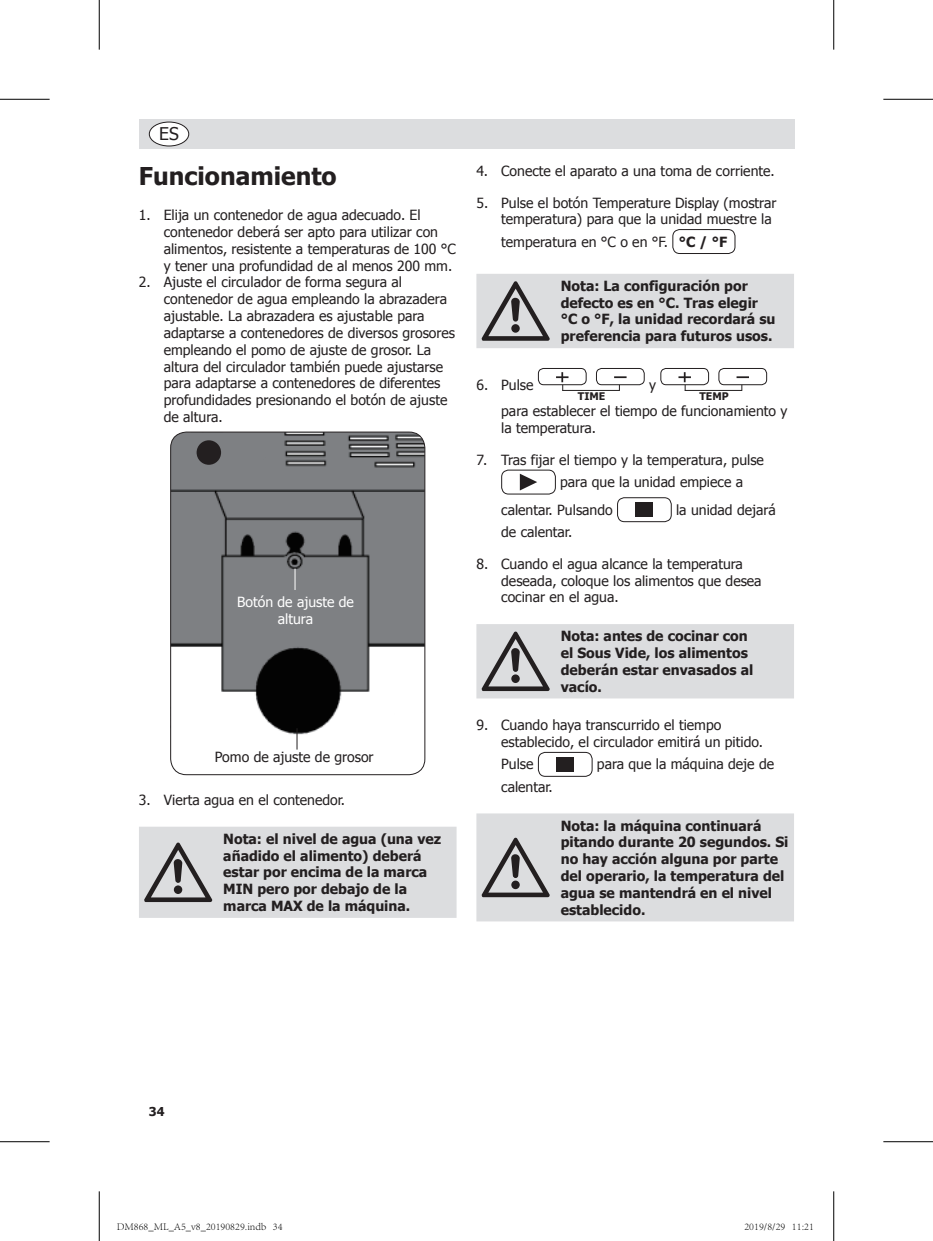
<style>
.page{position:relative;width:933px;height:1241px;background:#fff}
.page>*{position:absolute;margin:0;border:0;box-sizing:border-box;transform-origin:0 0}
.t1{font:700 24.5px "Tahoma";color:#231f20}
.t2{font:17.5px "Tahoma";color:#231f20}
.t3{font:14px/16.8px "Tahoma";color:#231f20}
.t4{font:700 14px/16.8px "Tahoma";color:#231f20}
.t5{font:14px/16.8px "Tahoma";color:#fff;text-align:center}
.t6{font:700 12.25px "Tahoma";color:#231f20}
.t7{font:300 10.5px "Adobe Song Std";color:#000}
.t8{font:700 10.5px "Tahoma";color:#231f20}
.s1{font-weight:700}
</style>
<div class="page">
<div style="left:139px;top:119px;width:655px;height:30px;background:#dcdddf"></div>
<div style="left:149px;top:122px;width:40px;height:24px;background:#fff;border-radius:50%"></div>
<div style="left:149px;top:122px;width:40px;height:24px;border:1px solid #231f20;border-radius:50%"></div>
<img style="left:171px;top:433px;width:254px;height:341px">
<svg style="left:172px;top:686px;width:46px;height:60px"></svg>
<svg style="left:384px;top:700px;width:39px;height:41px"></svg>
<svg style="left:180px;top:433px;width:95px;height:51px;background:#757679"></svg>
<div style="left:170px;top:431px;width:255px;height:344px;border:1px solid #231f20;border-radius:16px"></div>
<svg style="left:297px;top:728px;width:1px;height:21px"></svg>
<svg style="left:295px;top:568px;width:1px;height:22px"></svg>
<div style="left:139px;top:826px;width:317px;height:91px;background:#dcdddf"></div>
<div style="left:672px;top:229px;width:63px;height:25px;border:1px solid #231f20;border-radius:7px"></div>
<div style="left:476px;top:274px;width:318px;height:74px;background:#dcdddf"></div>
<div style="left:596px;top:368px;width:48px;height:17px;border:1px solid #231f20;border-radius:5px"></div>
<svg style="left:614px;top:376px;width:12px;height:2px"></svg>
<div style="left:538px;top:368px;width:48px;height:17px;border:1px solid #231f20;border-radius:5px"></div>
<svg style="left:556px;top:372px;width:12px;height:18px"></svg>
<hr style="left:562px;top:390px;width:57px;height:1px;background:#231f20">
<div style="left:718px;top:368px;width:49px;height:17px;border:1px solid #231f20;border-radius:5px"></div>
<svg style="left:736px;top:376px;width:13px;height:2px"></svg>
<div style="left:660px;top:368px;width:49px;height:17px;border:1px solid #231f20;border-radius:5px"></div>
<svg style="left:678px;top:372px;width:13px;height:19px"></svg>
<hr style="left:685px;top:390px;width:57px;height:1px;background:#231f20">
<div style="left:501px;top:469px;width:55px;height:25px;border:1px solid #231f20;border-radius:7px"></div>
<svg style="left:520px;top:473px;width:17px;height:17px"></svg>
<div style="left:617px;top:497px;width:54px;height:25px;border:1px solid #231f20;border-radius:7px"></div>
<div style="left:635px;top:502px;width:18px;height:15px;background:#231f20"></div>
<div style="left:476px;top:624px;width:318px;height:74px;background:#dcdddf"></div>
<div style="left:538px;top:751px;width:54px;height:25px;border:1px solid #231f20;border-radius:7px"></div>
<div style="left:556px;top:757px;width:18px;height:14px;background:#231f20"></div>
<div style="left:476px;top:813px;width:318px;height:108px;background:#dcdddf"></div>
<hr style="left:0;top:99px;width:50px;height:1px;background:#000">
<hr style="left:883px;top:99px;width:50px;height:1px;background:#000">
<hr style="left:0;top:1141px;width:50px;height:1px;background:#000">
<hr style="left:883px;top:1141px;width:50px;height:1px;background:#000">
<hr style="left:99px;top:0;width:1px;height:50px;background:#000">
<hr style="left:99px;top:1191px;width:1px;height:49px;background:#000">
<hr style="left:833px;top:0;width:1px;height:50px;background:#000">
<hr style="left:833px;top:1191px;width:1px;height:49px;background:#000">
<p class="t2" style="left:159px;top:122px;width:21px">ES</p>
<h1 class="t1" style="left:139px;top:159px;width:199px">Funcionamiento</h1>
<p class="t3" style="left:164px;top:206px;width:294px;text-indent:-25px">1. Elija un contenedor de agua adecuado. El contenedor deberá ser apto para utilizar con alimentos, resistente a temperaturas de 100 °C y tener una profundidad de al menos 200 mm.</p>
<p class="t3" style="left:164px;top:273px;width:293px;text-indent:-25px">2. Ajuste el circulador de forma segura al contenedor de agua empleando la abrazadera ajustable. La abrazadera es ajustable para adaptarse a contenedores de diversos grosores empleando el pomo de ajuste de grosor. La altura del circulador también puede ajustarse para adaptarse a contenedores de diferentes profundidades presionando el botón de ajuste de altura.</p>
<p class="t5" style="left:237px;top:592px;width:118px">Botón de ajuste de altura</p>
<p class="t3" style="left:215px;top:747px;width:160px">Pomo de ajuste de grosor</p>
<p class="t3" style="left:139px;top:790px;width:208px">3. Vierta agua en el contenedor.</p>
<p class="t4" style="left:223px;top:829px;width:219px">Nota: el nivel de agua (una vez añadido el alimento) deberá estar por encima de la marca<br>MIN pero por debajo de la marca MAX de la máquina.</p>
<p class="t3" style="left:476px;top:162px;width:300px">4. Conecte el aparato a una toma de corriente.</p>
<p class="t3" style="left:501px;top:193px;width:277px;text-indent:-25px">5. Pulse el botón Temperature Display (mostrar temperatura) para que la unidad muestre la</p>
<p class="t3" style="left:501px;top:232px;width:227px">temperatura en °C o en °F. <span class="s1">°C / °F</span></p>
<p class="t4" style="left:561px;top:276px;width:216px">Nota: La configuración por defecto es en °C. Tras elegir °C o °F, la unidad recordará su preferencia para futuros usos.</p>
<p class="t3" style="left:476px;top:375px;width:59px">6. Pulse</p>
<p class="t8" style="left:578px;top:388px;width:29px">TIME</p>
<p class="t3" style="left:649px;top:375px;width:8px">y</p>
<p class="t8" style="left:699px;top:388px;width:31px">TEMP</p>
<p class="t3" style="left:501px;top:402px;width:288px">para establecer el tiempo de funcionamiento y la temperatura.</p>
<p class="t3" style="left:560px;top:448px;width:205px;line-height:22.2px;text-indent:-84px">7. Tras fijar el tiempo y la temperatura, pulse para que la unidad empiece a</p>
<p class="t3" style="left:501px;top:500px;width:113px">calentar. Pulsando</p>
<p class="t3" style="left:676px;top:500px;width:101px">la unidad dejará</p>
<p class="t3" style="left:501px;top:523px;width:73px">de calentar.</p>
<p class="t3" style="left:501px;top:554px;width:262px;text-indent:-25px">8. Cuando el agua alcance la temperatura deseada, coloque los alimentos que desea cocinar en el agua.</p>
<p class="t4" style="left:561px;top:626px;width:194px">Nota: antes de cocinar con el Sous Vide, los alimentos deberán estar envasados al vacío.</p>
<p class="t3" style="left:501px;top:716px;width:263px;text-indent:-25px">9. Cuando haya transcurrido el tiempo establecido, el circulador emitirá un pitido.</p>
<p class="t3" style="left:501px;top:755px;width:34px">Pulse</p>
<p class="t3" style="left:597px;top:755px;width:179px">para que la máquina deje de</p>
<p class="t3" style="left:501px;top:777px;width:53px">calentar.</p>
<p class="t4" style="left:561px;top:816px;width:229px">Nota: la máquina continuará pitando durante 20 segundos. Si no hay acción alguna por parte del operario, la temperatura del agua se mantendrá en el nivel establecido.</p>
<p class="t6" style="left:149px;top:1103px;width:17px">34</p>
<p class="t7" style="left:117px;top:1220px;width:167px">DM868_ML_A5_v8_20190829.indb 34</p>
<p class="t7" style="left:744px;top:1220px;width:71px">2019/8/29 11:21</p>
</div>
